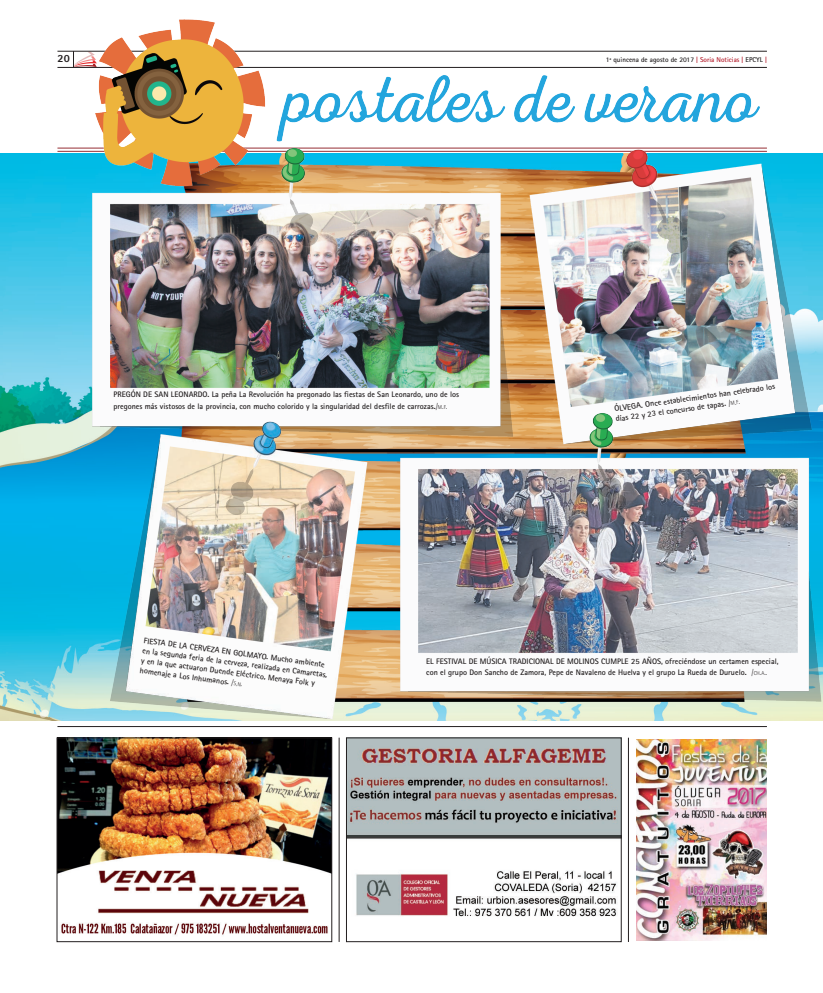
<style>
.page{position:relative;width:823px;height:993px;background:#fff}
.page>*{position:absolute;margin:0;border:0;box-sizing:border-box;transform-origin:0 0}
.t1{font:800 11px "Rotis Sans Serif Std";color:#231f20}
.t2{font:700 8px/9.9px "Rotis Sans Serif Std";color:#231f20}
.t3{font:700 7px "Rotis Sans Serif Std";color:#231f20}
.s1{color:#b61f2d}
.s2{font-weight:300}
.s3{font-weight:300;font-size:5.6px}
</style>
<div class="page">
<img style="left:0;top:153px;width:822px;height:567px">
<hr style="left:57px;top:148px;width:709px;height:1px;background:#962e33">
<hr style="left:57px;top:151px;width:709px;height:1px;background:#962e33">
<hr style="left:57px;top:726px;width:709px;height:1px;background:#231f20">
<hr style="left:57px;top:67px;width:709px;height:1px;background:#231f20">
<hr style="left:57px;top:51px;width:709px;height:1px;background:#231f20">
<svg style="left:73px;top:51px;width:19px;height:16px"></svg>
<hr style="left:339px;top:737px;width:1px;height:204px;background:#231f20">
<hr style="left:628px;top:737px;width:1px;height:204px;background:#231f20">
<img style="left:92px;top:19px;width:675px;height:168px">
<img style="left:59px;top:739px;width:271px;height:196px">
<div style="left:57px;top:737px;width:275px;height:204px;border:1px solid #231f20"></div>
<img style="left:348px;top:739px;width:271px;height:178px">
<img style="left:74px;top:143px;width:447px;height:303px">
<img style="left:103px;top:420px;width:292px;height:301px">
<img style="left:524px;top:147px;width:292px;height:261px">
<img style="left:381px;top:408px;width:441px;height:303px">
<img style="left:636px;top:739px;width:130px;height:200px">
<h1 class="t1" style="left:57px;top:52px;width:14px">20</h1>
<p class="t3" style="left:605px;top:56px;width:162px">1ª quincena de agosto de 2017 <span class="s1">| Soria Noticias |</span> EPCYL <span class="s1">|</span></p>
<p class="t2" style="left:113px;top:388px;width:347px;line-height:11.3px">PREGÓN DE SAN LEONARDO. La peña La Revolución ha pregonado las fiestas de San Leonardo, uno de los pregones más vistosos de la provincia, con mucho colorido y la singularidad del desfile de carrozas.<span class="s2">/</span><span class="s3">M</span><span class="s2">.</span><span class="s3">F</span><span class="s2">.</span></p>
<p class="t2" style="left:613px;top:403px;width:164px;rotate:-8deg">ÓLVEGA. Once establecimientos han celebrado los días 22 y 23 el concurso de tapas. <span class="s2">/</span><span class="s3">M</span><span class="s2">.</span><span class="s3">F</span><span class="s2">.</span></p>
<p class="t2" style="left:144px;top:636px;width:188px;rotate:7deg">FIESTA DE LA CERVEZA EN GOLMAYO. Mucho ambiente en la segunda feria de la cerveza, realizada en Camaretas, y en la que actuaron Duende Eléctrico, Menaya Folk y homenaje a Los Inhumanos. <span class="s2">/</span><span class="s3">S</span><span class="s2">.</span><span class="s3">N</span><span class="s2">.</span></p>
<p class="t2" style="left:426px;top:655px;width:353px;line-height:11.3px">EL FESTIVAL DE MÚSICA TRADICIONAL DE MOLINOS CUMPLE 25 AÑOS, ofreciéndose un certamen especial, con el grupo Don Sancho de Zamora, Pepe de Navaleno de Huelva y el grupo La Rueda de Duruelo. <span class="s2">/</span><span class="s3">CH</span><span class="s2">.</span><span class="s3">A</span><span class="s2">..</span></p>
</div>
